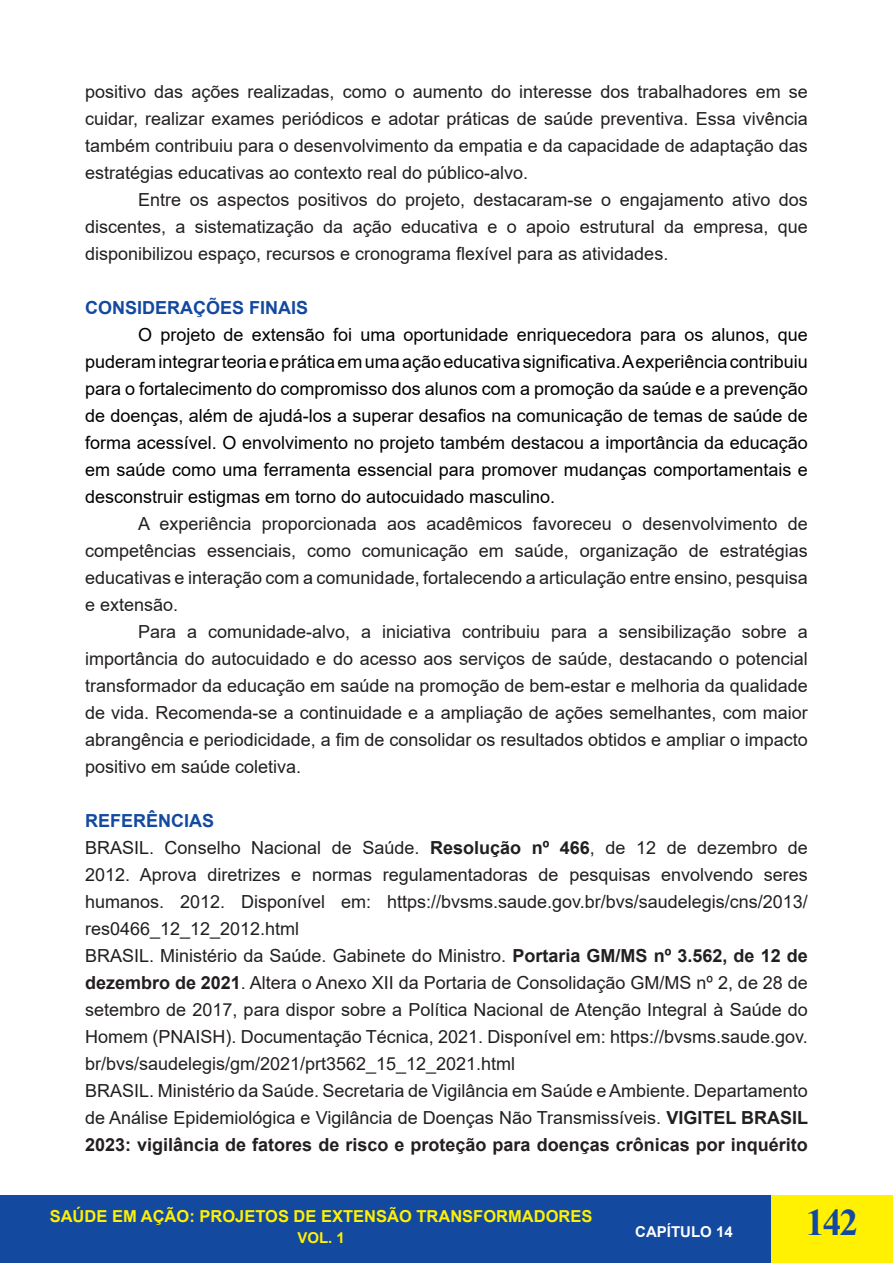
<style>
.page{position:relative;width:893px;height:1263px;background:#fff}
.page>*{position:absolute;margin:0;border:0;box-sizing:border-box;transform-origin:0 0}
.t1{font:700 37.5px "Times New Roman";color:#13499f}
.t2{font:18px/27px "Arial";color:#231f20;text-align:justify}
.t3{font:18px/27px "Arial";color:#000;text-align:justify}
.t4{font:700 18px "Arial";color:#13499f}
.t5{font:700 16.5px "Arial";color:#fff101}
.t6{font:700 15px "Arial";color:#fff}
.t7{font:700 15px "Arial";color:#fff101}
.s1{font-weight:700}
</style>
<div class="page">
<div style="left:0;top:1196px;width:893px;height:67px;background:#13499f"></div>
<div style="left:771px;top:1196px;width:122px;height:67px;background:#fff101"></div>
<p class="t2" style="left:85px;top:78px;width:724px">positivo das ações realizadas, como o aumento do interesse dos trabalhadores em se cuidar, realizar exames periódicos e adotar práticas de saúde preventiva. Essa vivência também contribuiu para o desenvolvimento da empatia e da capacidade de adaptação das estratégias educativas ao contexto real do público-alvo.</p>
<p class="t2" style="left:85px;top:186px;width:724px;text-indent:53px">Entre os aspectos positivos do projeto, destacaram-se o engajamento ativo dos discentes, a sistematização da ação educativa e o apoio estrutural da empresa, que disponibilizou espaço, recursos e cronograma flexível para as atividades.</p>
<p class="t4" style="left:85px;top:295px;width:225px">CONSIDERAÇÕES FINAIS</p>
<p class="t3" style="left:85px;top:321px;width:724px;text-indent:53px">O projeto de extensão foi uma oportunidade enriquecedora para os alunos, que puderam integrar teoria e prática em uma ação educativa significativa. A experiência contribuiu para o fortalecimento do compromisso dos alunos com a promoção da saúde e a prevenção de doenças, além de ajudá-los a superar desafios na comunicação de temas de saúde de forma acessível. O envolvimento no projeto também destacou a importância da educação em saúde como uma ferramenta essencial para promover mudanças comportamentais e desconstruir estigmas em torno do autocuidado masculino.</p>
<p class="t2" style="left:85px;top:510px;width:724px;text-indent:53px">A experiência proporcionada aos acadêmicos favoreceu o desenvolvimento de competências essenciais, como comunicação em saúde, organização de estratégias educativas e interação com a comunidade, fortalecendo a articulação entre ensino, pesquisa e extensão.</p>
<p class="t2" style="left:85px;top:618px;width:724px;text-indent:53px">Para a comunidade-alvo, a iniciativa contribuiu para a sensibilização sobre a importância do autocuidado e do acesso aos serviços de saúde, destacando o potencial transformador da educação em saúde na promoção de bem-estar e melhoria da qualidade de vida. Recomenda-se a continuidade e a ampliação de ações semelhantes, com maior abrangência e periodicidade, a fim de consolidar os resultados obtidos e ampliar o impacto positivo em saúde coletiva.</p>
<p class="t4" style="left:85px;top:808px;width:131px">REFERÊNCIAS</p>
<p class="t2" style="left:85px;top:834px;width:724px">BRASIL. Conselho Nacional de Saúde. <span class="s1">Resolução nº 466</span>, de 12 de dezembro de 2012. Aprova diretrizes e normas regulamentadoras de pesquisas envolvendo seres humanos. 2012. Disponível em: https://bvsms.saude.gov.br/bvs/saudelegis/cns/2013/ res0466_12_12_2012.html</p>
<p class="t2" style="left:85px;top:942px;width:724px">BRASIL. Ministério da Saúde. Gabinete do Ministro. <span class="s1">Portaria GM/MS nº 3.562, de 12 de dezembro de 2021</span>. Altera o Anexo XII da Portaria de Consolidação GM/MS nº 2, de 28 de setembro de 2017, para dispor sobre a Política Nacional de Atenção Integral à Saúde do Homem (PNAISH). Documentação Técnica, 2021. Disponível em: https://bvsms.saude.gov. br/bvs/saudelegis/gm/2021/prt3562_15_12_2021.html</p>
<p class="t2" style="left:85px;top:1077px;width:725px">BRASIL. Ministério da Saúde. Secretaria de Vigilância em Saúde e Ambiente. Departamento de Análise Epidemiológica e Vigilância de Doenças Não Transmissíveis. <span class="s1">VIGITEL BRASIL 2023: vigilância de fatores de risco e proteção para doenças crônicas por inquérito</span></p>
<p class="t5" style="left:50px;top:1205px;width:544px">SAÚDE EM AÇÃO: PROJETOS DE EXTENSÃO TRANSFORMADORES</p>
<p class="t7" style="left:297px;top:1227px;width:49px">VOL. 1</p>
<p class="t6" style="left:635px;top:1221px;width:99px">CAPÍTULO 14</p>
<h1 class="t1" style="left:806px;top:1195px;width:54px">142</h1>
</div>
